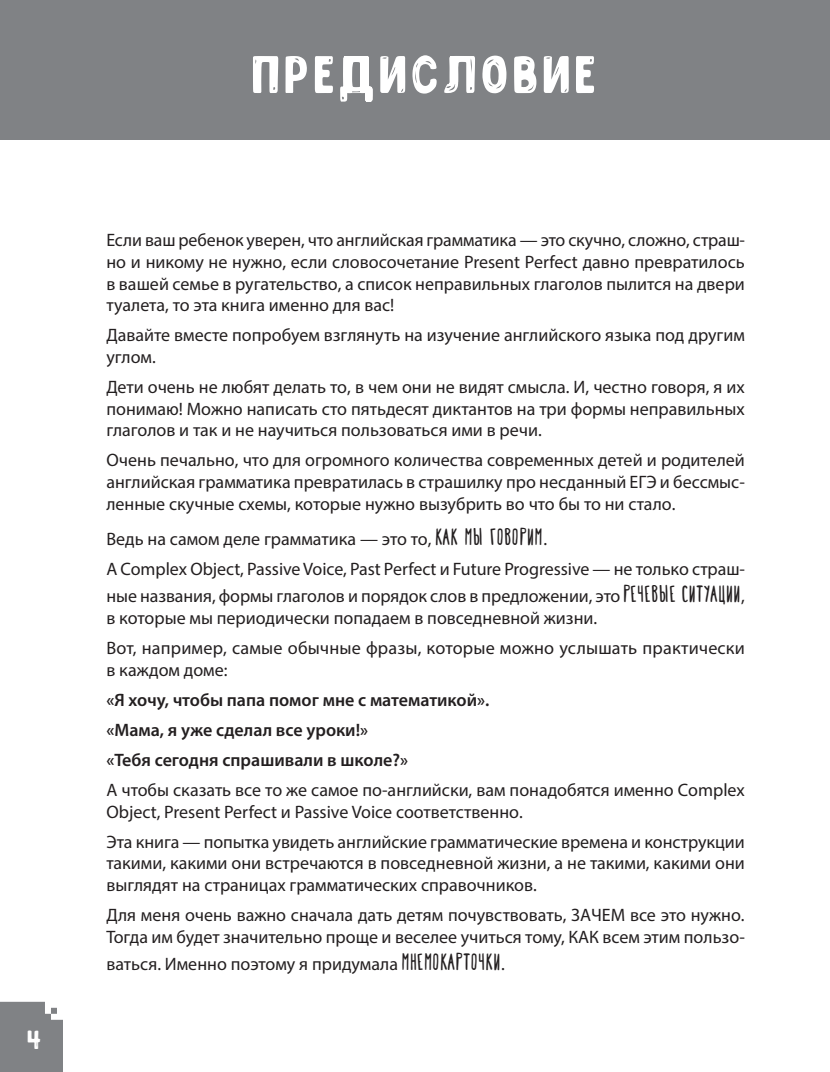
<style>
.page{position:relative;width:830px;height:1072px;background:#fff}
.page>*{position:absolute;margin:0;border:0;box-sizing:border-box;transform-origin:0 0}
.t1{font:21px "Chocolatecyr lat";color:#fff}
.t2{font:18px/21.6px "Myriad Pro";color:#231f20}
.t3{font:600 18px "Myriad Pro";color:#231f20}
.s1{font-family:"Happy Fox";font-stretch:condensed;font-size:22.5px}
</style>
<div class="page">
<svg style="left:0;top:1001px;width:63px;height:70px;background:#888a8d"></svg>
<div style="left:0;top:0;width:828px;height:140px;background:#808285"></div>
<svg style="left:253px;top:55px;width:340px;height:47px"></svg>
<p class="t1" style="left:28px;top:1029px;width:15px">4</p>
<p class="t2" style="left:106px;top:229px;width:639px;text-align:justify">Если ваш ребенок уверен, что английская грамматика — это скучно, сложно, страш&shy;но и никому не нужно, если словосочетание Present Perfect давно превратилось в вашей семье в ругательство, а список неправильных глаголов пылится на двери туалета, то эта книга именно для вас!</p>
<p class="t2" style="left:106px;top:324px;width:639px">Давайте вместе попробуем взглянуть на изучение английского языка под другим углом.</p>
<p class="t2" style="left:106px;top:376px;width:639px;text-align:justify">Дети очень не любят делать то, в чем они не видят смысла. И, честно говоря, я их понимаю! Можно написать сто пятьдесят диктантов на три формы неправильных глаголов и так и не научиться пользоваться ими в речи.</p>
<p class="t2" style="left:106px;top:449px;width:639px;text-align:justify">Очень печально, что для огромного количества современных детей и родителей английская грамматика превратилась в страшилку про несданный ЕГЭ и бессмыс&shy;ленные скучные схемы, которые нужно вызубрить во что бы то ни стало.</p>
<p class="t2" style="left:106px;top:528px;width:442px">Ведь на самом деле грамматика — это то, <span class="s1">КАК МЫ ГОВОРИМ</span>.</p>
<p class="t2" style="left:106px;top:555px;width:639px;line-height:27px">А Complex Object, Passive Voice, Past Perfect и Future Progressive — не только страш&shy;ные названия, формы глаголов и порядок слов в предложении, это <span class="s1">РЕЧЕВЫЕ СИТУАЦИИ</span>,</p>
<p class="t2" style="left:106px;top:606px;width:492px">в которые мы периодически попадаем в повседневной жизни.</p>
<p class="t2" style="left:106px;top:637px;width:639px">Вот, например, самые обычные фразы, которые можно услышать практически в каждом доме:</p>
<p class="t3" style="left:106px;top:688px;width:384px">«Я хочу, чтобы папа помог мне с математикой».</p>
<p class="t3" style="left:106px;top:718px;width:263px">«Мама, я уже сделал все уроки!»</p>
<p class="t3" style="left:106px;top:748px;width:303px">«Тебя сегодня спрашивали в школе?»</p>
<p class="t2" style="left:106px;top:779px;width:639px">А чтобы сказать все то же самое по-английски, вам понадобятся именно Complex<br>Object, Present Perfect и Passive Voice соответственно.</p>
<p class="t2" style="left:106px;top:830px;width:639px;text-align:justify">Эта книга — попытка увидеть английские грамматические времена и конструкции такими, какими они встречаются в повседневной жизни, а не такими, какими они выглядят на страницах грамматических справочников.</p>
<p class="t2" style="left:106px;top:904px;width:639px">Для меня очень важно сначала дать детям почувствовать, ЗАЧЕМ все это нужно.<br>Тогда им будет значительно проще и веселее учиться тому, КАК всем этим пользо-</p>
<p class="t2" style="left:106px;top:952px;width:400px">ваться. Именно поэтому я придумала <span class="s1">МНЕМОКАРТОЧКИ</span>.</p>
</div>
